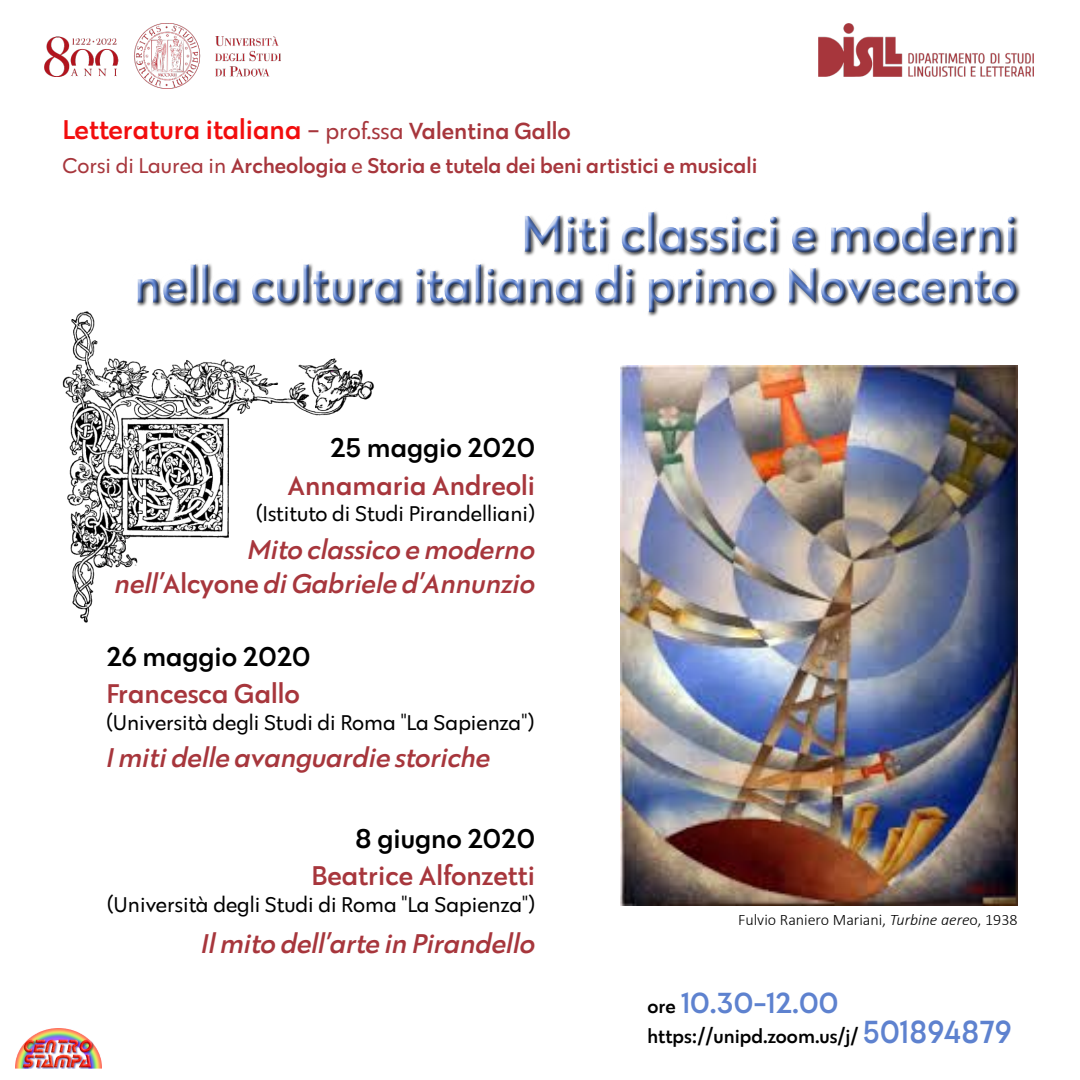
<style>
.page{position:relative;width:1080px;height:1080px;background:#fff}
.page>*{position:absolute;margin:0;border:0;box-sizing:border-box;transform-origin:0 0}
.t1{font:500 30px "Klik";color:#5e82cf}
.t2{font:italic 500 28px/33.6px "Klik";color:#a7363c;text-align:right}
.t3{font:500 28px "Klik";color:#a7363c}
.t4{font:500 28px "Klik";color:#f20d0d}
.t5{font:500 28px "Klik";color:#000}
.t6{font:22px "Klik";color:#000}
.t7{font:500 22px "Klik";color:#a7363c}
.t8{font:500 20px "Klik";color:#000}
.t9{font:300 16px "Calibri";color:#000}
.s1{font-weight:400;color:#a7363c}
.s2{font-weight:400;font-size:24px;color:#a7363c}
.s3{font-size:24px;color:#a7363c}
.s4{font-weight:400}
.s5{font-style:normal}
.s6{font-style:italic}
.s7{font-size:20px;color:#000}
.s8{font-size:33px;color:#5e82cf}
</style>
<div class="page">
<img style="left:818px;top:24px;width:215px;height:53px">
<img style="left:45px;top:23px;width:235px;height:66px">
<img style="left:62px;top:311px;width:312px;height:312px">
<img style="left:620px;top:366px;width:398px;height:539px">
<img style="left:132px;top:211px;width:889px;height:106px">
<img style="left:15px;top:1028px;width:87px;height:40px">
<p class="t4" style="left:62px;top:118px;width:510px">Letteratura italiana <span class="s1">-</span> <span class="s2">prof.ssa</span> <span class="s3">Valentina Gallo</span></p>
<p class="t7" style="left:62px;top:157px;width:697px"><span class="s4">Corsi di Laurea in</span> Archeologia <span class="s4">e</span> Storia e tutela dei beni artistici e musicali</p>
<p class="t5" style="left:330px;top:437px;width:207px">25 maggio 2020</p>
<p class="t3" style="left:288px;top:474px;width:249px">Annamaria Andreoli</p>
<p class="t6" style="left:256px;top:505px;width:281px">(Istituto di Studi Pirandelliani)</p>
<p class="t2" style="left:115px;top:535px;width:422px">Mito classico e moderno nell’<span class="s5">Alcyone</span> di Gabriele d’Annunzio</p>
<p class="t5" style="left:106px;top:645px;width:206px">26 maggio 2020</p>
<p class="t3" style="left:106px;top:683px;width:195px">Francesca Gallo</p>
<p class="t6" style="left:106px;top:713px;width:429px">(Università degli Studi di Roma "La Sapienza")</p>
<p class="t2" style="left:106px;top:743px;width:386px">I miti delle avanguardie storiche</p>
<p class="t5" style="left:355px;top:827px;width:181px">8 giugno 2020</p>
<p class="t3" style="left:311px;top:864px;width:225px">Beatrice Alfonzetti</p>
<p class="t6" style="left:107px;top:895px;width:429px">(Università degli Studi di Roma "La Sapienza")</p>
<p class="t2" style="left:201px;top:929px;width:335px">Il mito dell’arte in Pirandello</p>
<p class="t9" style="left:738px;top:913px;width:281px">Fulvio Raniero Mariani, <span class="s6">Turbine aere</span>o, 1938</p>
<h1 class="t1" style="left:647px;top:991px;width:192px"><span class="s7">ore</span> 10.30-12.00</h1>
<p class="t8" style="left:647px;top:1028px;width:366px">https://unipd.zoom.us/j/ <span class="s8">501894879</span></p>
</div>
